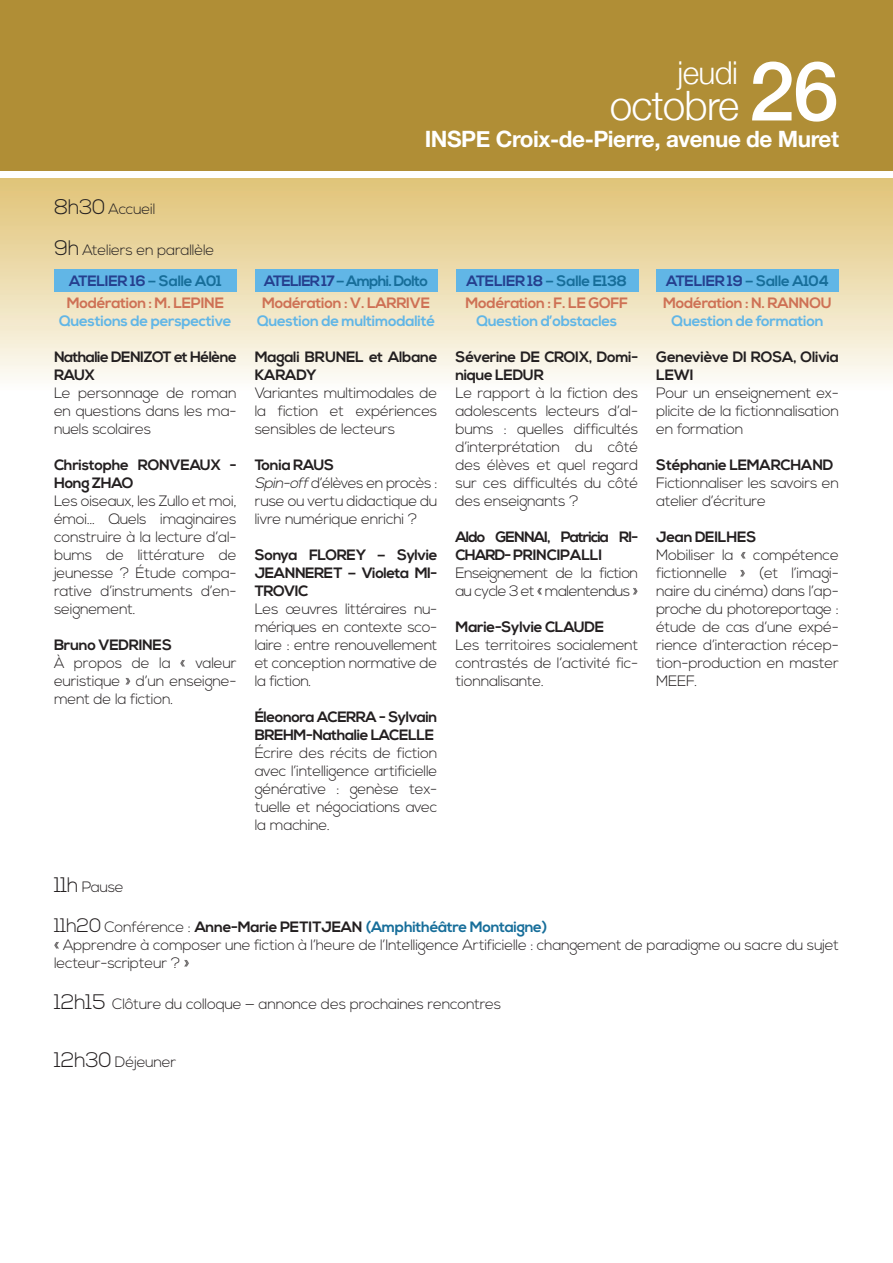
<style>
.page{position:relative;width:893px;height:1263px;background:#fff}
.page>*{position:absolute;margin:0;border:0;box-sizing:border-box;transform-origin:0 0}
.t1{font:300 40.5px "Helvetica Neue";letter-spacing:-.02em;color:#fff}
.t2{font:300 31.5px "Helvetica Neue";letter-spacing:-.02em;color:#fff}
.t3{font:700 22.5px "Helvetica Neue";letter-spacing:-.02em;color:#fff}
.t4{font:300 15px/18px "Nexa";letter-spacing:-.02em;color:#231f20;text-align:justify}
.t5{font:700 15px/18px "Nexa";letter-spacing:-.02em;color:#231f20}
.t6{font:700 15px "Nexa";letter-spacing:-.02em;color:#176e9a}
.t7{font:700 15px "Nexa";letter-spacing:-.02em;color:#61b6e6}
.t8{font:700 15px "Nexa";letter-spacing:-.02em;color:#ce7155}
.t9{font:300 15px/18px "Nexa";letter-spacing:-.04em;color:#231f20}
.t10{font:700 15px/18px "Nexa";letter-spacing:-.06em;color:#231f20}
.t11{font:700 15px/18px "Nexa";letter-spacing:-.04em;color:#231f20}
.t12{font:700 15px "Nexa";letter-spacing:-.05em;color:#176e9a}
.t13{font:700 15px "Nexa";letter-spacing:-.02em;color:#253f8e}
.s1{font-size:21px}
.s2{color:#176e9a}
.s3{font-weight:500;font-size:82.5px}
.s4{color:#253f8e}
.s5{font-style:italic}
.s6{font-weight:300;font-size:19.5px;color:#231f20}
.s7{font-weight:300;color:#231f20}
.s8{color:#231f20}
</style>
<div class="page">
<svg style="left:0;top:179px;width:893px;height:200px;background:#ecddb3"></svg>
<div style="left:0;top:0;width:893px;height:170px;background:#b08e36"></div>
<div style="left:54px;top:269px;width:182px;height:22px;background:#61b6e6"></div>
<div style="left:255px;top:269px;width:183px;height:22px;background:#61b6e6"></div>
<div style="left:456px;top:269px;width:182px;height:22px;background:#61b6e6"></div>
<div style="left:657px;top:269px;width:182px;height:22px;background:#61b6e6"></div>
<p class="t4" style="left:54px;top:200px;width:103px"><span class="s1">8h30</span> Accueil</p>
<p class="t4" style="left:54px;top:242px;width:162px"><span class="s1">9h</span> Ateliers en parallèle</p>
<p class="t13" style="left:69px;top:272px;width:154px">ATELIER 16 <span class="s2">– Salle A01</span></p>
<p class="t8" style="left:67px;top:295px;width:159px">Modération : M. LEPINE</p>
<p class="t7" style="left:59px;top:313px;width:174px">Questions de perspective</p>
<p class="t11" style="left:54px;top:349px;width:184px">Nathalie DENIZOT et Hélène<br>RAUX</p>
<p class="t4" style="left:54px;top:385px;width:184px">Le personnage de roman en questions dans les ma&shy;nuels scolaires</p>
<p class="t5" style="left:54px;top:457px;width:184px">Christophe RONVEAUX -<br>Hong ZHAO</p>
<p class="t4" style="left:54px;top:493px;width:184px">Les oiseaux, les Zullo et moi, émoi… Quels imaginaires construire à la lecture d’al&shy;bums de littérature de jeunesse ? Étude compa&shy;rative d’instruments d’en&shy;seignement.</p>
<p class="t5" style="left:54px;top:637px;width:119px">Bruno VEDRINES</p>
<p class="t4" style="left:54px;top:655px;width:184px">À propos de la « valeur euristique » d’un enseigne&shy;ment de la fiction.</p>
<p class="t1" style="left:610px;top:73px;width:231px">octobre <span class="s3">26</span></p>
<p class="t3" style="left:425px;top:122px;width:416px">INSPE Croix-de-Pierre, avenue de Muret</p>
<p class="t2" style="left:678px;top:48px;width:62px">jeudi</p>
<p class="t12" style="left:264px;top:272px;width:165px"><span class="s4">ATELIER 17</span>– Amphi. Dolto</p>
<p class="t8" style="left:262px;top:295px;width:170px">Modération : V. LARRIVE</p>
<p class="t7" style="left:257px;top:313px;width:180px">Question de multimodalité</p>
<p class="t5" style="left:255px;top:349px;width:184px">Magali BRUNEL et Albane<br>KARADY</p>
<p class="t4" style="left:255px;top:385px;width:184px">Variantes multimodales de la fiction et expériences sensibles de lecteurs</p>
<p class="t5" style="left:255px;top:457px;width:81px">Tonia RAUS</p>
<p class="t4" style="left:255px;top:475px;width:184px"><span class="s5">Spin-off</span>d’élèves en procès : ruse ou vertu didactique du livre numérique enrichi ?</p>
<p class="t5" style="left:255px;top:547px;width:184px;text-align:justify">Sonya FLOREY – Sylvie JEANNERET – Violeta MI-TROVIC</p>
<p class="t4" style="left:255px;top:601px;width:184px">Les œuvres littéraires nu&shy;mériques en contexte sco&shy;laire : entre renouvellement et conception normative de la fiction.</p>
<p class="t5" style="left:255px;top:709px;width:184px">Éleonora ACERRA - Sylvain<br>BREHM-Nathalie LACELLE</p>
<p class="t4" style="left:255px;top:745px;width:184px">Écrire des récits de fiction avec l’intelligence artificielle générative : genèse tex&shy;tuelle et négociations avec la machine.</p>
<p class="t6" style="left:467px;top:272px;width:162px"><span class="s4">ATELIER 18</span> – Salle E138</p>
<p class="t8" style="left:466px;top:295px;width:164px">Modération : F. LE GOFF</p>
<p class="t7" style="left:476px;top:313px;width:142px">Question d’obstacles</p>
<p class="t5" style="left:455px;top:349px;width:184px">Séverine DE CROIX, Domi&shy;nique LEDUR</p>
<p class="t4" style="left:455px;top:385px;width:184px">Le rapport à la fiction des adolescents lecteurs d’al&shy;bums : quelles difficultés d’interprétation du côté des élèves et quel regard sur ces difficultés du côté des enseignants ?</p>
<p class="t10" style="left:455px;top:529px;width:184px">Aldo GENNAI, Patricia RI-<br>CHARD- PRINCIPALLI</p>
<p class="t9" style="left:455px;top:565px;width:184px">Enseignement de la fiction au cycle 3 et « malentendus »</p>
<p class="t5" style="left:455px;top:619px;width:150px">Marie-Sylvie CLAUDE</p>
<p class="t4" style="left:455px;top:637px;width:184px">Les territoires socialement contrastés de l’activité fic&shy;tionnalisante.</p>
<p class="t6" style="left:666px;top:272px;width:164px"><span class="s4">ATELIER 19</span> – Salle A104</p>
<p class="t8" style="left:663px;top:295px;width:170px">Modération : N. RANNOU</p>
<p class="t7" style="left:672px;top:313px;width:154px">Question de formation</p>
<p class="t5" style="left:656px;top:349px;width:184px">Geneviève DI ROSA, Olivia<br>LEWI</p>
<p class="t4" style="left:656px;top:385px;width:184px">Pour un enseignement ex&shy;plicite de la fictionnalisation en formation</p>
<p class="t5" style="left:656px;top:457px;width:179px">Stéphanie LEMARCHAND</p>
<p class="t4" style="left:656px;top:475px;width:184px">Fictionnaliser les savoirs en atelier d’écriture</p>
<p class="t5" style="left:656px;top:529px;width:102px">Jean DEILHES</p>
<p class="t4" style="left:656px;top:547px;width:184px">Mobiliser la « compétence fictionnelle » (et l’imagi&shy;naire du cinéma) dans l’ap&shy;proche du photoreportage : étude de cas d’une expé&shy;rience d’interaction récep&shy;tion-production en master MEEF.</p>
<p class="t4" style="left:54px;top:878px;width:71px"><span class="s1">11h</span> Pause</p>
<p class="t6" style="left:54px;top:918px;width:495px"><span class="s6">11h20</span> <span class="s7">Conférence :</span> <span class="s8">Anne-Marie PETITJEAN</span> (Amphithéâtre Montaigne)</p>
<p class="t4" style="left:54px;top:936px;width:787px">« Apprendre à composer une fiction à l’heure de l’Intelligence Artificielle : changement de paradigme ou sacre du sujet lecteur-scripteur ? »</p>
<p class="t4" style="left:54px;top:995px;width:449px"><span class="s1">12h15</span> Clôture du colloque — annonce des prochaines rencontres</p>
<p class="t4" style="left:54px;top:1053px;width:124px"><span class="s1">12h30</span> Déjeuner</p>
</div>
